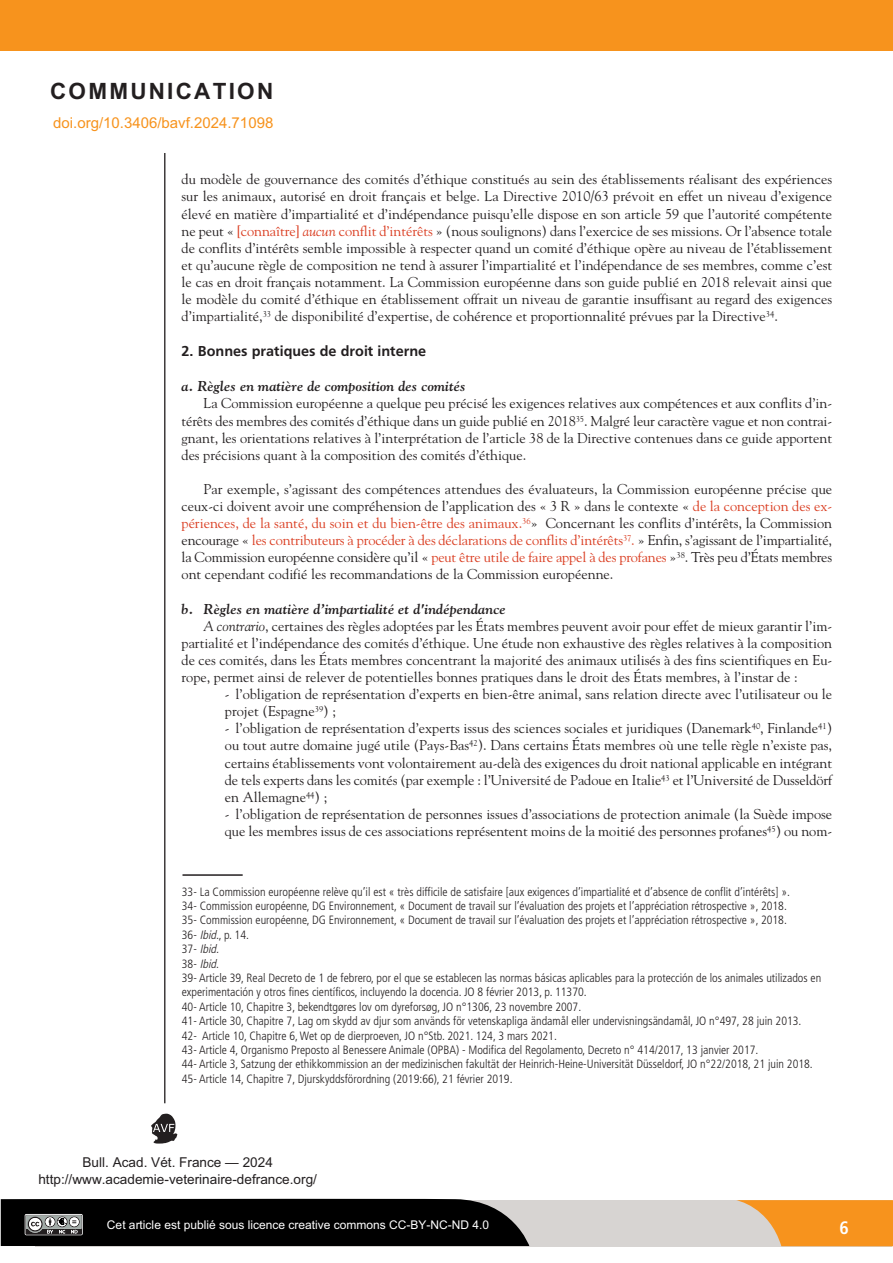
<style>
.page{position:relative;width:893px;height:1263px;background:#fff}
.page>*{position:absolute;margin:0;border:0;box-sizing:border-box;transform-origin:0 0}
.t1{font:700 22.5px "Arial";letter-spacing:.1em;color:#231f20}
.t2{font:700 condensed 18px "Frutiger";color:#fff}
.t3{font:15px "Arial";color:#f7931d}
.t4{font:700 15px "Frutiger";color:#231f20}
.t5{font:14.25px/17.1px "Goudy";color:#231f20;text-align:justify}
.t6{font:italic 700 14.25px "Goudy";color:#231f20}
.t7{font:13.65px/16.4px "Arial";color:#231f20;text-align:center}
.t8{font:300 condensed 12px/14.4px "Frutiger";color:#231f20}
.t9{font:12px "Arial";color:#fff}
.s1{color:#da3d21}
.s2{font-style:italic;color:#da3d21}
.s3{font-style:italic}
</style>
<div class="page">
<div style="left:35px;top:1199px;width:856px;height:47px;background:#d7d4d2"></div>
<svg style="left:736px;top:1200px;width:157px;height:46px"></svg>
<svg style="left:151px;top:1113px;width:26px;height:31px"></svg>
<div style="left:0;top:0;width:893px;height:51px;background:#f7931d"></div>
<hr style="left:164px;top:153px;width:1px;height:950px;background:#231f20">
<svg style="left:1px;top:1198px;width:528px;height:48px;background:#131313"></svg>
<hr style="left:182px;top:874px;width:61px;height:2px;background:#231f20">
<h1 class="t1" style="left:50px;top:76px;width:225px">COMMUNICATION</h1>
<p class="t3" style="left:53px;top:114px;width:222px">doi.org/10.3406/bavf.2024.71098</p>
<p class="t5" style="left:182px;top:171px;width:652px">du modèle de gouvernance des comités d’éthique constitués au sein des établissements réalisant des expériences sur les animaux, autorisé en droit français et belge. La Directive 2010/63 prévoit en effet un niveau d’exigence élevé en matière d’impartialité et d’indépendance puisqu’elle dispose en son article 59 que l’autorité compétente ne peut « <span class="s1">[connaître]</span> <span class="s2">aucun</span> <span class="s1">conflit d’intérêts</span> » (nous soulignons) dans l’exercice de ses missions. Or l’absence totale de conflits d’intérêts semble impossible à respecter quand un comité d’éthique opère au niveau de l’établissement et qu’aucune règle de composition ne tend à assurer l’impartialité et l’indépendance de ses membres, comme c’est le cas en droit français notamment. La Commission européenne dans son guide publié en 2018 relevait ainsi que le modèle du comité d’éthique en établissement offrait un niveau de garantie insuffisant au regard des exigences d’impartialité,<sup>33</sup> de disponibilité d’expertise, de cohérence et proportionnalité prévues par la Directive<sup>34</sup>.</p>
<p class="t4" style="left:182px;top:342px;width:246px">2. Bonnes pratiques de droit interne</p>
<p class="t6" style="left:182px;top:378px;width:286px">a. Règles en matière de composition des comités</p>
<p class="t5" style="left:182px;top:395px;width:652px;text-indent:22px">La Commission européenne a quelque peu précisé les exigences relatives aux compétences et aux conflits d’in&shy;térêts des membres des comités d’éthique dans un guide publié en 2018<sup>35</sup>. Malgré leur caractère vague et non contrai&shy;gnant, les orientations relatives à l’interprétation de l’article 38 de la Directive contenues dans ce guide apportent des précisions quant à la composition des comités d’éthique.</p>
<p class="t5" style="left:182px;top:480px;width:652px;text-indent:22px">Par exemple, s’agissant des compétences attendues des évaluateurs, la Commission européenne précise que ceux-ci doivent avoir une compréhension de l’application des « 3 R » dans le contexte « <span class="s1">de la conception des ex&shy;périences, de la santé, du soin et du bien-être des animaux.</span><sup>36</sup>» Concernant les conflits d’intérêts, la Commission encourage « <span class="s1">les contributeurs à procéder à des déclarations de conflits d’intérêts</span><sup>37</sup><span class="s1">.</span> » Enfin, s’agissant de l’impartialité, la Commission européenne considère qu’il « <span class="s1">peut être utile de faire appel à des profanes</span> »<sup>38</sup>. Très peu d’États membres ont cependant codifié les recommandations de la Commission européenne.</p>
<p class="t6" style="left:182px;top:600px;width:326px">b. Règles en matière d’impartialité et d'indépendance</p>
<p class="t5" style="left:204px;top:617px;width:630px"><span class="s3">A contrario</span>, certaines des règles adoptées par les États membres peuvent avoir pour effet de mieux garantir l’im-</p>
<p class="t5" style="left:182px;top:634px;width:652px">partialité et l’indépendance des comités d’éthique. Une étude non exhaustive des règles relatives à la composition</p>
<p class="t5" style="left:182px;top:651px;width:652px">de ces comités, dans les États membres concentrant la majorité des animaux utilisés à des fins scientifiques en Eu-</p>
<p class="t5" style="left:182px;top:669px;width:618px">rope, permet ainsi de relever de potentielles bonnes pratiques dans le droit des États membres, à l’instar de :</p>
<p class="t5" style="left:225px;top:686px;width:609px">- l’obligation de représentation d’experts en bien-être animal, sans relation directe avec l’utilisateur ou le projet (Espagne<sup>39</sup>) ;</p>
<p class="t5" style="left:225px;top:720px;width:609px">- l’obligation de représentation d’experts issus des sciences sociales et juridiques (Danemark<sup>40</sup>, Finlande<sup>41</sup>) ou tout autre domaine jugé utile (Pays-Bas<sup>42</sup>). Dans certains États membres où une telle règle n’existe pas, certains établissements vont volontairement au-delà des exigences du droit national applicable en intégrant de tels experts dans les comités (par exemple : l’Université de Padoue en Italie<sup>43</sup> et l’Université de Dusseldörf en Allemagne<sup>44</sup>) ;</p>
<p class="t5" style="left:225px;top:805px;width:609px">- l’obligation de représentation de personnes issues d’associations de protection animale (la Suède impose que les membres issus de ces associations représentent moins de la moitié des personnes profanes<sup>45</sup>) ou nom-</p>
<p class="t8" style="left:182px;top:885px;width:641px">33- La Commission européenne relève qu’il est « très difficile de satisfaire [aux exigences d’impartialité et d’absence de conflit d’intérêts] ».<br>34- Commission européenne, DG Environnement, « Document de travail sur l’évaluation des projets et l’appréciation rétrospective », 2018.<br>35- Commission européenne, DG Environnement, « Document de travail sur l’évaluation des projets et l’appréciation rétrospective », 2018.<br>36- <span class="s3">Ibid.</span>, p. 14.<br>3 7 - <span class="s3">Ibid.<br></span>3 8 - <span class="s3">Ibid</span>.<br>39- Article 39, Real Decreto de 1 de febrero, por el que se establecen las normas básicas aplicables para la protección de los animales utilizados en experimentación y otros fines científicos, incluyendo la docencia. JO 8 février 2013, p. 11370.<br>40- Article 10, Chapitre 3, bekendtgøres lov om dyreforsøg, JO n°1306, 23 novembre 2007.<br>41- Article 30, Chapitre 7, Lag om skydd av djur som används för vetenskapliga ändamål eller undervisningsändamål, JO n°497, 28 juin 2013.<br>42- Article 10, Chapitre 6,Wet op de dierproeven, JO n°Stb. 2021. 124, 3 mars 2021.<br>43- Article 4, Organismo Preposto al Benessere Animale (OPBA) - Modifica del Regolamento, Decreto n° 414/2017, 13 janvier 2017.<br>44- Article 3, Satzung der ethikkommission an der medizinischen fakultät der Heinrich-Heine-Universität Düsseldorf, JO n°22/2018, 21 juin 2018.<br>45- Article 14, Chapitre 7, Djurskyddsförordning (2019:66), 21 février 2019.</p>
<p class="t7" style="left:38px;top:1154px;width:280px">Bull. Acad. Vét. France — 2024 http://www.academie-veterinaire-defrance.org/</p>
<p class="t9" style="left:107px;top:1217px;width:384px">Cet article est publié sous licence creative commons CC-BY-NC-ND 4.0</p>
<p class="t2" style="left:840px;top:1220px;width:11px">6</p>
</div>
